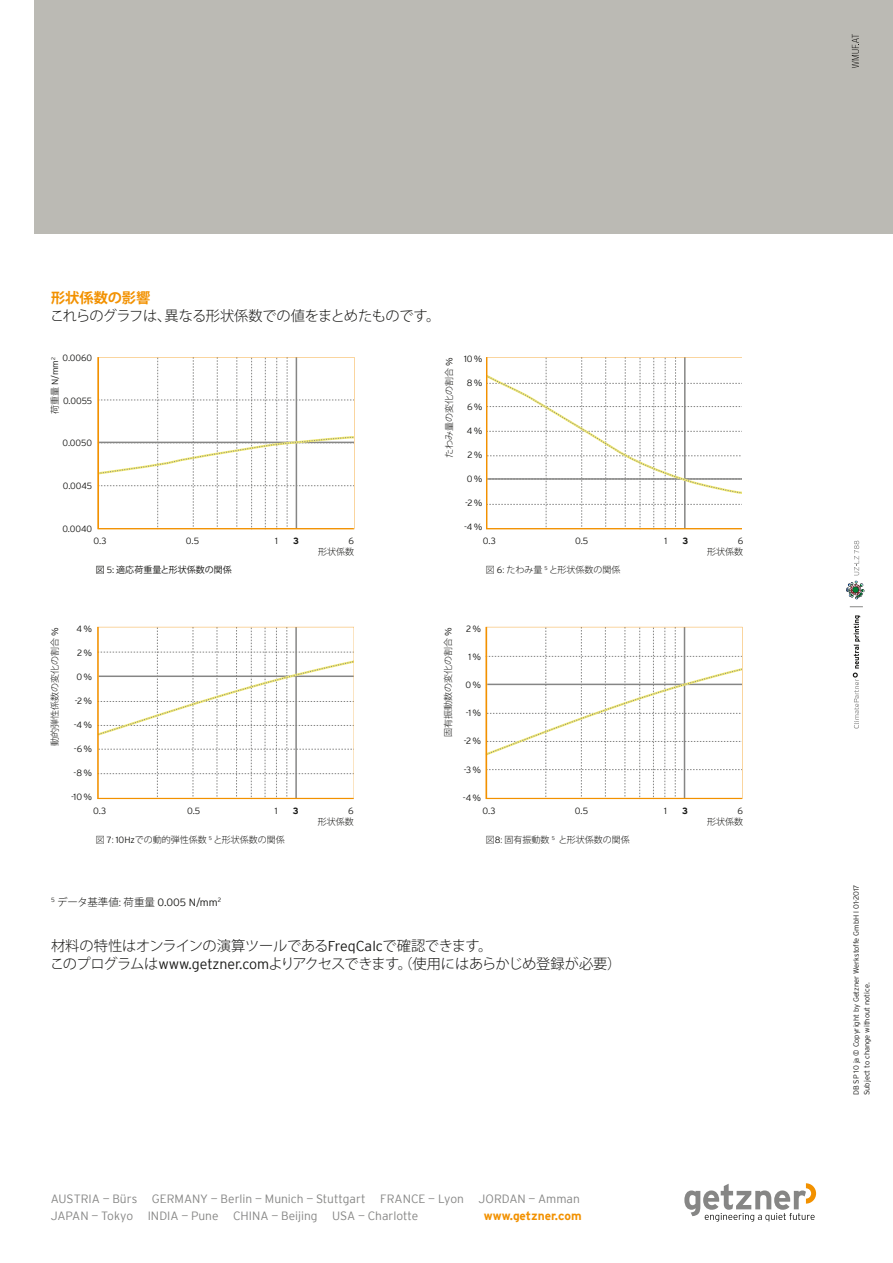
<style>
.page{position:relative;width:893px;height:1263px;background:#fff}
.page>*{position:absolute;margin:0;border:0;box-sizing:border-box;transform-origin:0 0}
.t1{font:300 14.25px/18px "Koz Go Pro";letter-spacing:-.03em;color:#171715}
.t2{font:700 14.25px "Koz Go Pro";color:#f29100}
.t3{font:300 12px/17.4px "Interstate";color:#868685}
.t4{font:700 12px "Interstate";color:#f29100}
.t5{font:300 10.5px "Koz Go Pro";color:#171715}
.t6{font:300 9px "Interstate";color:#171715}
.t7{font:300 9px "Koz Go Pro";color:#171715}
.t8{font:9px "Koz Go Pro";color:#171715}
.t9{font:700 9px "Interstate";color:#171715}
.t10{font:300 7.5px/10.5px "Interstate";color:#171715}
.s1{font-family:"Koz Go Pro"}
.s2{font-family:"Interstate"}
.s3{font-family:"Interstate";font-weight:300}
</style>
<div class="page">
<div style="left:34px;top:0;width:859px;height:234px;background:#bbbab4"></div>
<svg style="left:852px;top:34px;width:7px;height:34px"></svg>
<svg style="left:684px;top:1183px;width:132px;height:39px"></svg>
<svg style="left:97px;top:357px;width:258px;height:172px"></svg>
<svg style="left:97px;top:627px;width:257px;height:172px"></svg>
<svg style="left:486px;top:357px;width:256px;height:172px"></svg>
<svg style="left:485px;top:627px;width:258px;height:172px"></svg>
<svg style="left:853px;top:615px;width:7px;height:113px"></svg>
<svg style="left:846px;top:581px;width:18px;height:18px"></svg>
<svg style="left:850px;top:606px;width:13px;height:1px"></svg>
<svg style="left:854px;top:541px;width:5px;height:34px"></svg>
<h1 class="t2" style="left:51px;top:289px;width:101px">形状係数の影響</h1>
<h1 class="t1" style="left:50px;top:307px;width:392px">これらのグラフは、異なる形状係数での値をまとめたものです。</h1>
<p class="t6" style="left:51px;top:414px;width:58px;rotate:-90deg"><span class="s1">荷重量</span> N/mm<sup>2</sup></p>
<p class="t6" style="left:63px;top:354px;width:31px">0.0060</p>
<p class="t6" style="left:63px;top:397px;width:31px">0.0055</p>
<p class="t6" style="left:63px;top:439px;width:31px">0.0050</p>
<p class="t6" style="left:63px;top:482px;width:31px">0.0045</p>
<p class="t6" style="left:62px;top:524px;width:31px">0.0040</p>
<p class="t6" style="left:94px;top:537px;width:14px">0.3</p>
<p class="t6" style="left:186px;top:537px;width:15px">0.5</p>
<p class="t6" style="left:275px;top:537px;width:4px">1</p>
<p class="t9" style="left:293px;top:538px;width:7px">3</p>
<p class="t6" style="left:348px;top:537px;width:7px">6</p>
<p class="t7" style="left:318px;top:546px;width:37px">形状係数</p>
<p class="t7" style="left:443px;top:458px;width:102px;rotate:-90deg">たわみ量の変化の割合 <span class="s2">%</span></p>
<p class="t6" style="left:464px;top:354px;width:20px">10 %</p>
<p class="t6" style="left:467px;top:378px;width:17px">8 %</p>
<p class="t6" style="left:467px;top:402px;width:17px">6 %</p>
<p class="t6" style="left:467px;top:426px;width:17px">4 %</p>
<p class="t6" style="left:467px;top:450px;width:16px">2 %</p>
<p class="t6" style="left:467px;top:474px;width:17px">0 %</p>
<p class="t6" style="left:465px;top:498px;width:19px">-2 %</p>
<p class="t6" style="left:464px;top:522px;width:20px">-4 %</p>
<p class="t6" style="left:483px;top:537px;width:14px">0.3</p>
<p class="t6" style="left:575px;top:537px;width:15px">0.5</p>
<p class="t6" style="left:664px;top:537px;width:4px">1</p>
<p class="t9" style="left:682px;top:538px;width:7px">3</p>
<p class="t6" style="left:738px;top:537px;width:7px">6</p>
<p class="t7" style="left:707px;top:546px;width:37px">形状係数</p>
<p class="t8" style="left:96px;top:564px;width:138px">図 <span class="s3">5</span>: 適応荷重量と形状係数の関係</p>
<p class="t7" style="left:486px;top:564px;width:136px">図 <span class="s2">6</span>: たわみ量 <sup>5</sup> と形状係数の関係</p>
<p class="t6" style="left:77px;top:624px;width:17px">4 %</p>
<p class="t6" style="left:77px;top:648px;width:16px">2 %</p>
<p class="t6" style="left:76px;top:672px;width:17px">0 %</p>
<p class="t6" style="left:75px;top:696px;width:19px">-2 %</p>
<p class="t6" style="left:74px;top:720px;width:20px">-4 %</p>
<p class="t6" style="left:74px;top:744px;width:20px">-6 %</p>
<p class="t6" style="left:74px;top:768px;width:20px">-8 %</p>
<p class="t6" style="left:71px;top:792px;width:23px">-10 %</p>
<p class="t7" style="left:49px;top:746px;width:120px;rotate:-90deg">動的弾性係数の変化の割合 <span class="s2">%</span></p>
<p class="t7" style="left:442px;top:737px;width:112px;rotate:-90deg">固有振動数の変化の割合 <span class="s2">%</span></p>
<p class="t6" style="left:93px;top:807px;width:14px">0.3</p>
<p class="t6" style="left:187px;top:807px;width:15px">0.5</p>
<p class="t6" style="left:275px;top:807px;width:4px">1</p>
<p class="t9" style="left:293px;top:807px;width:7px">3</p>
<p class="t6" style="left:348px;top:807px;width:7px">6</p>
<p class="t7" style="left:318px;top:816px;width:37px">形状係数</p>
<p class="t7" style="left:96px;top:834px;width:191px">図 <span class="s2">7</span>: <span class="s2">10Hz</span>での動的弾性係数 <sup>5</sup> と形状係数の関係</p>
<p class="t6" style="left:466px;top:624px;width:16px">2 %</p>
<p class="t6" style="left:468px;top:653px;width:14px">1 %</p>
<p class="t6" style="left:466px;top:681px;width:17px">0 %</p>
<p class="t6" style="left:466px;top:709px;width:17px">-1 %</p>
<p class="t6" style="left:464px;top:737px;width:19px">-2 %</p>
<p class="t6" style="left:464px;top:765px;width:19px">-3 %</p>
<p class="t6" style="left:463px;top:794px;width:20px">-4 %</p>
<p class="t6" style="left:483px;top:807px;width:14px">0.3</p>
<p class="t6" style="left:575px;top:807px;width:15px">0.5</p>
<p class="t6" style="left:664px;top:807px;width:4px">1</p>
<p class="t9" style="left:682px;top:807px;width:7px">3</p>
<p class="t6" style="left:737px;top:807px;width:7px">6</p>
<p class="t7" style="left:707px;top:815px;width:37px">形状係数</p>
<p class="t7" style="left:486px;top:834px;width:145px">図<span class="s2">8</span>: 固有振動数 <sup>5</sup> と形状係数の関係</p>
<p class="t5" style="left:51px;top:895px;width:172px"><sup>5</sup> データ基準値: 荷重量 <span class="s2">0.005 N/mm</span><sup>2</sup></p>
<h1 class="t1" style="left:50px;top:937px;width:573px">材料の特性はオンラインの演算ツールである<span class="s2">FreqCalc</span>で確認できます。<br>このプログラムは<span class="s2">www.getzner.com</span>よりアクセスできます。（使用にはあらかじめ登録が必要）</h1>
<h2 class="t3" style="left:51px;top:1190px;width:531px">AUSTRIA — Bürs GERMANY — Berlin — Munich — Stuttgart FRANCE — Lyon JORDAN — Amman<br>JAPAN — Tokyo INDIA — Pune CHINA — Beijing USA — Charlotte</h2>
<h2 class="t4" style="left:484px;top:1212px;width:99px">www.getzner.com</h2>
<p class="t10" style="left:851px;top:1095px;width:212px;rotate:-90deg">DB SP 10 ja © Copyright by Getzner Werkstoffe GmbH l 01-2017<br>Subject to change without notice.</p>
</div>
